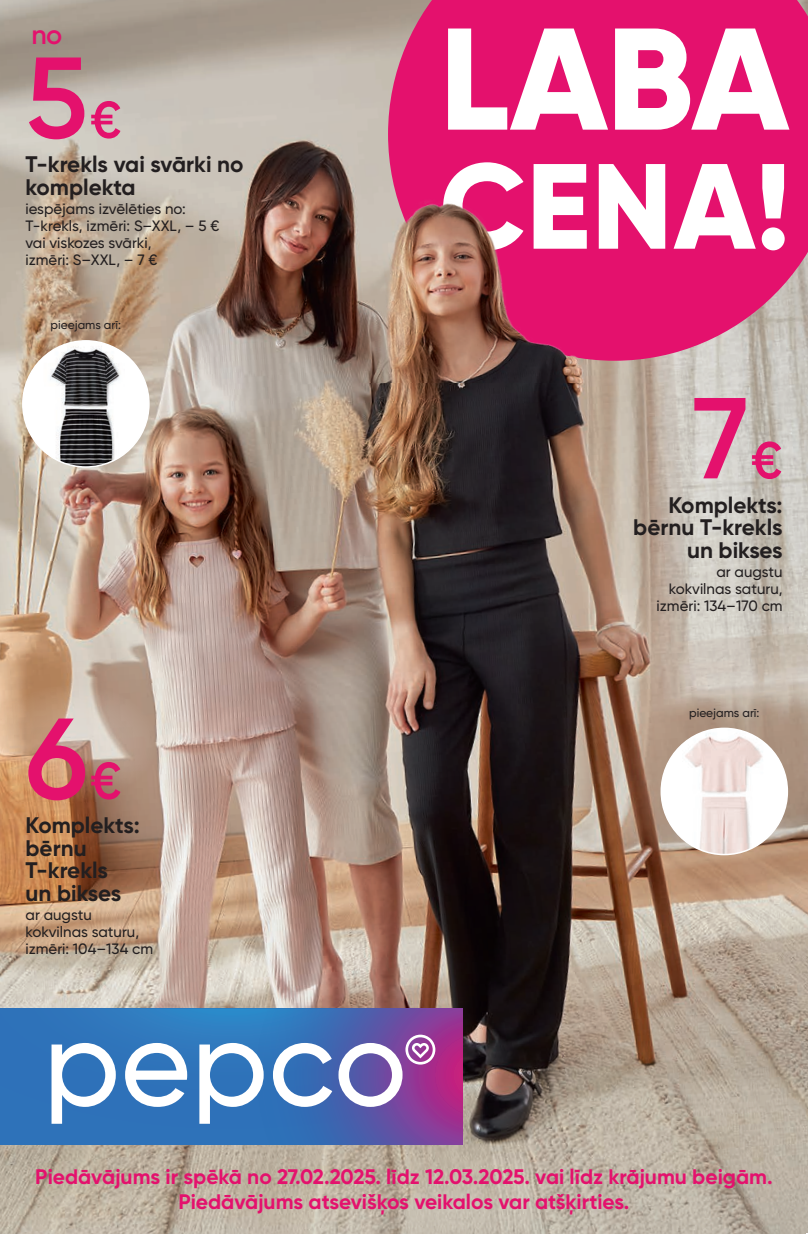
<style>
.page{position:relative;width:808px;height:1234px;background:#fff}
.page>*{position:absolute;margin:0;border:0;box-sizing:border-box;transform-origin:0 0}
.t1{font:800 144.45px "Gilroy";color:#fff}
.t2{font:800 120.9px "Gilroy";color:#fff}
.t3{font:600 114.75px "Gilroy";color:#e4116d}
.t4{font:600 27px "Gilroy";color:#e4116d}
.t5{font:700 22.5px/22.5px "Gilroy";color:#231f20}
.t6{font:700 21px/25.2px "Gilroy";color:#e4116d;text-align:center}
.t7{font:500 15px/16.8px "Gilroy";color:#231f20}
.t8{font:500 12px "Gilroy";color:#231f20}
.s1{font-size:51.75px}
</style>
<div class="page">
<img style="left:0;top:0;width:808px;height:1233px">
<div style="left:0;top:1008px;width:52px;height:121px;background:#2e72b9"></div>
<svg style="left:52px;top:1008px;width:411px;height:136px"></svg>
<img style="left:23px;top:341px;width:126px;height:126px;border-radius:63px">
<img style="left:661px;top:728px;width:126px;height:126px;border-radius:63px">
<svg style="left:0;top:683px;width:158px;height:118px"></svg>
<img style="left:359px;top:0;width:449px;height:383px">
<h3 class="t4" style="left:31px;top:18px;width:32px">no</h3>
<h3 class="t3" style="left:26px;top:26px;width:98px">5<span class="s1">€</span></h3>
<h3 class="t5" style="left:26px;top:153px;width:220px">T-krekls vai svārki no komplekta</h3>
<p class="t7" style="left:26px;top:200px;width:195px">iespējams izvēlēties no:<br>T-krekls, izmēri: S–XXL, – 5 € vai viskozes svārki,<br>izmēri: S–XXL, – 7 €</p>
<p class="t8" style="left:51px;top:318px;width:72px">pieejams arī:</p>
<h3 class="t3" style="left:26px;top:687px;width:98px">6<span class="s1">€</span></h3>
<h3 class="t5" style="left:26px;top:813px;width:116px">Komplekts: bērnu<br>T-krekls un bikses</h3>
<p class="t7" style="left:26px;top:906px;width:129px">ar augstu kokvilnas saturu, izmēri: 104–134 cm</p>
<h1 class="t1" style="left:439px;top:-12px;width:352px">LABA</h1>
<h2 class="t2" style="left:439px;top:130px;width:352px">CENA!</h2>
<h3 class="t3" style="left:693px;top:367px;width:91px">7<span class="s1">€</span></h3>
<h3 class="t5" style="left:633px;top:493px;width:151px;text-align:right">Komplekts: bērnu T-krekls un bikses</h3>
<p class="t7" style="left:657px;top:563px;width:128px;text-align:right">ar augstu kokvilnas saturu, izmēri: 134–170 cm</p>
<p class="t8" style="left:689px;top:705px;width:72px">pieejams arī:</p>
<h3 class="t6" style="left:35px;top:1163px;width:739px">Piedāvājums ir spēkā no 27.02.2025. līdz 12.03.2025. vai līdz krājumu beigām.<br>Piedāvājums atsevišķos veikalos var atšķirties.</h3>
</div>
